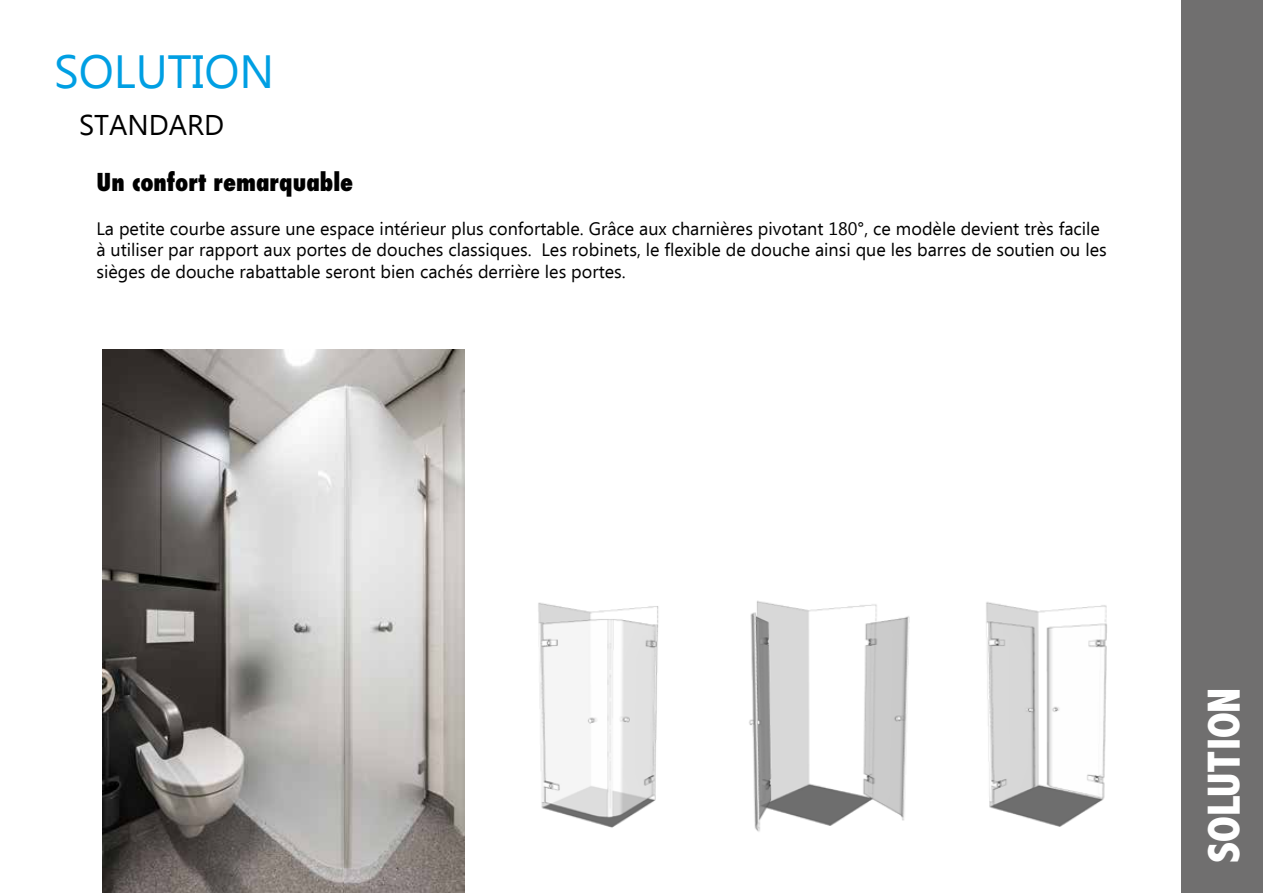
<style>
.page{position:relative;width:1263px;height:893px;background:#fff}
.page>*{position:absolute;margin:0;border:0;box-sizing:border-box;transform-origin:0 0}
.t1{font:46.5px "Ebrima";color:#009fe3}
.t2{font:800 condensed 46.5px "Abadi";color:#fff}
.t3{font:28.5px "Ebrima";color:#000}
.t4{font:800 condensed 24px "Futura";color:#000}
.t5{font:18px/21.6px "Ebrima";color:#000}
</style>
<div class="page">
<div style="left:1181px;top:0;width:82px;height:893px;background:#706f6f"></div>
<img style="left:986px;top:602px;width:121px;height:225px">
<img style="left:538px;top:602px;width:121px;height:226px">
<img style="left:749px;top:600px;width:161px;height:232px">
<img style="left:102px;top:350px;width:362px;height:543px">
<h1 class="t1" style="left:54px;top:38px;width:222px">SOLUTION</h1>
<h2 class="t3" style="left:79px;top:104px;width:147px">STANDARD</h2>
<h3 class="t4" style="left:96px;top:166px;width:258px">Un confort remarquable</h3>
<p class="t5" style="left:96px;top:219px;width:1012px">La petite courbe assure une espace intérieur plus confortable. Grâce aux charnières pivotant 180°, ce modèle devient très facile à utiliser par rapport aux portes de douches classiques. Les robinets, le flexible de douche ainsi que les barres de soutien ou les sièges de douche rabattable seront bien cachés derrière les portes.</p>
<h1 class="t2" style="left:1197px;top:863px;width:177px;rotate:-90deg">SOLUTION</h1>
</div>
